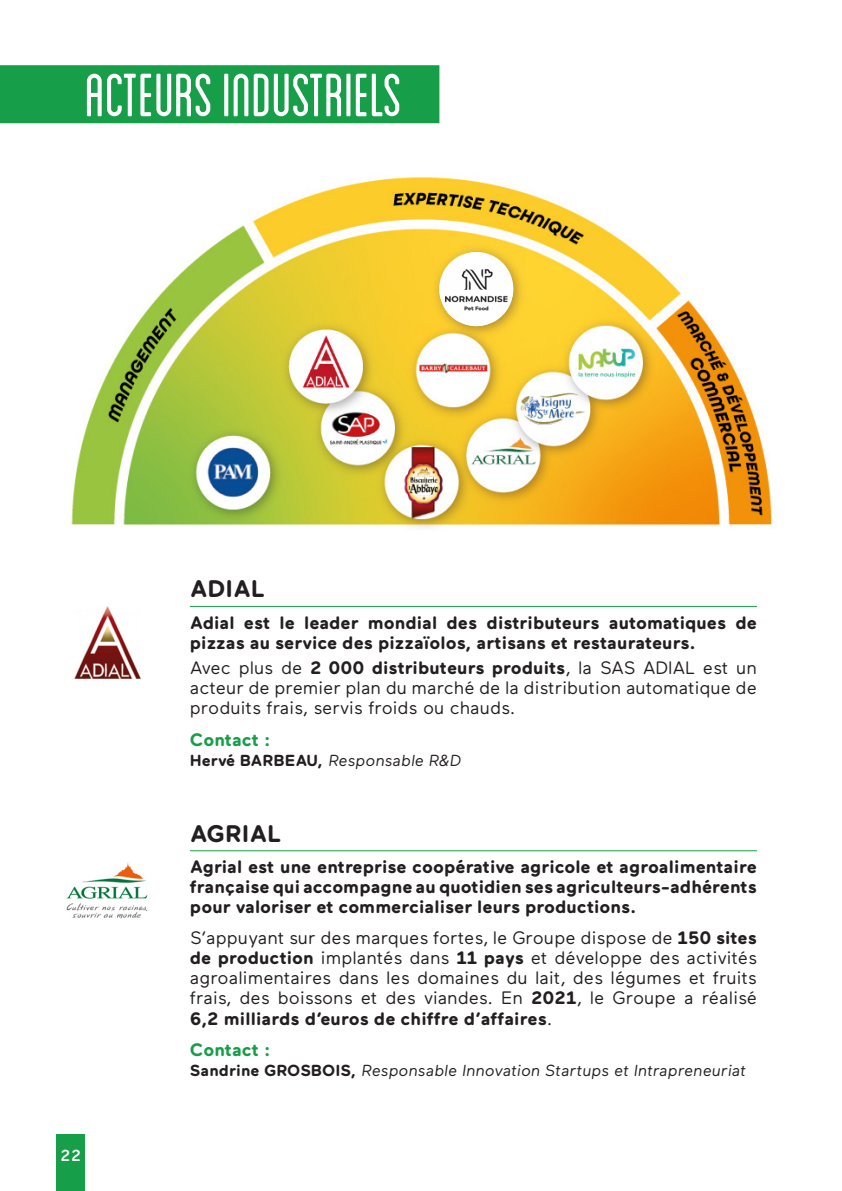
<style>
.page{position:relative;width:842px;height:1191px;background:#fff}
.page>*{position:absolute;margin:0;border:0;box-sizing:border-box;transform-origin:0 0}
.titre_fond_vert{font:condensed 64px "Blanch";color:#fff}
.ACTEURS_-_ENT{font:700 24px "Maax Rounded";color:#231f20}
.texte_maax_9{font:18px/20px "Maax Rounded";color:#231f20;text-align:justify}
.texte_maax_9-2{font:700 18px/20px "Maax Rounded";color:#231f20}
.texte_maax_9-3{font:700 18px "Maax Rounded";color:#169e48}
.texte_maax_9-4{font:italic 16px "Maax Rounded";color:#231f20}
.t1{font:500 16px "Maax Rounded";color:#fff}
.s1{font-weight:700}
.s2{font-weight:700;font-style:normal}
</style>
<div class="page">
<div style="left:57px;top:1134px;width:28px;height:57px;background:#169e48"></div>
<div style="left:0;top:65px;width:439px;height:58px;background:#169e48"></div>
<hr style="left:190px;top:606px;width:567px;height:1px;background:#169e48">
<hr style="left:190px;top:850px;width:567px;height:1px;background:#169e48">
<img style="left:74px;top:606px;width:67px;height:73px">
<img style="left:66px;top:862px;width:82px;height:57px">
<img style="left:71px;top:177px;width:706px;height:351px">
<div style="left:439px;top:252px;width:74px;height:74px;background:#fff;border-radius:50%"></div>
<img style="left:445px;top:258px;width:62px;height:62px">
<p class="titre_fond_vert" style="left:85px;top:61px;width:318px">ACTEURS INDUSTRIELS</p>
<p class="ACTEURS_-_ENT" style="left:190px;top:574px;width:76px">ADIAL</p>
<p class="texte_maax_9-2" style="left:190px;top:612px;width:568px">Adial est le leader mondial des distributeurs automatiques de pizzas au service des pizzaïolos, artisans et restaurateurs.</p>
<p class="texte_maax_9" style="left:190px;top:658px;width:568px">Avec plus de <span class="s1">2 000 distributeurs produits</span>, la SAS ADIAL est un acteur de premier plan du marché de la distribution automatique de produits frais, servis froids ou chauds.</p>
<p class="texte_maax_9-3" style="left:190px;top:728px;width:82px">Contact :</p>
<p class="texte_maax_9-4" style="left:190px;top:751px;width:273px"><span class="s2">Hervé BARBEAU,</span> Responsable R&amp;D</p>
<p class="t1" style="left:61px;top:1146px;width:22px">22</p>
<p class="ACTEURS_-_ENT" style="left:190px;top:819px;width:93px">AGRIAL</p>
<p class="texte_maax_9-2" style="left:190px;top:856px;width:568px;text-align:justify">Agrial est une entreprise coopérative agricole et agroalimentaire française qui accompagne au quotidien ses agriculteurs-adhérents pour valoriser et commercialiser leurs productions.</p>
<p class="texte_maax_9" style="left:190px;top:928px;width:568px">S’appuyant sur des marques fortes, le Groupe dispose de <span class="s1">150 sites de production</span> implantés dans <span class="s1">11 pays</span> et développe des activités agroalimentaires dans les domaines du lait, des légumes et fruits frais, des boissons et des viandes. En <span class="s1">2021</span>, le Groupe a réalisé <span class="s1">6,2 milliards d’euros de chiffre d’affaires</span>.</p>
<p class="texte_maax_9-3" style="left:190px;top:1038px;width:82px">Contact :</p>
<p class="texte_maax_9-4" style="left:190px;top:1061px;width:557px"><span class="s2">Sandrine GROSBOIS,</span> Responsable Innovation Startups et Intrapreneuriat</p>
</div>
